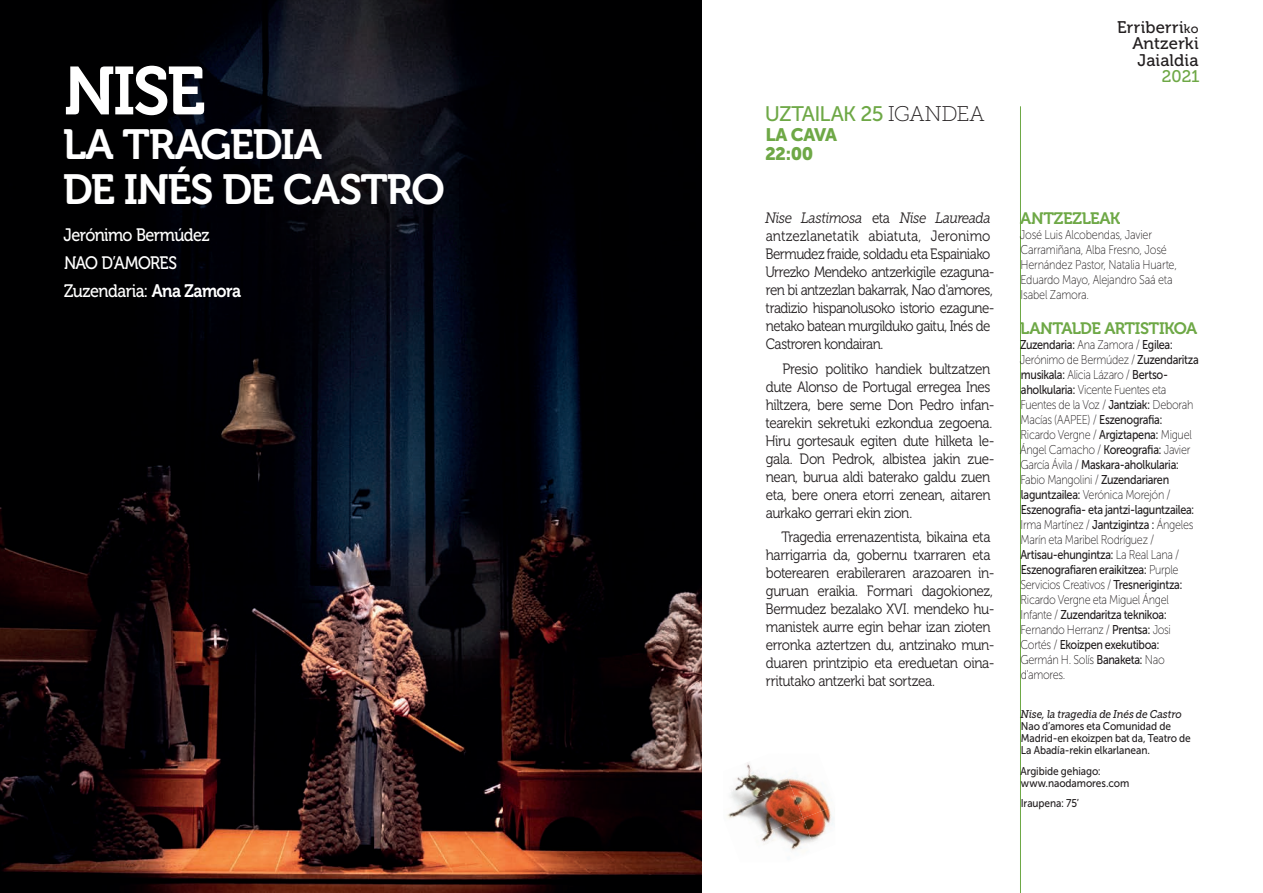
<style>
.page{position:relative;width:1263px;height:893px;background:#fff}
.page>*{position:absolute;margin:0;border:0;box-sizing:border-box;transform-origin:0 0}
.t1{font:67.5px "Museo 700";color:#fff}
.t2{font:42px/45px "Museo 700";letter-spacing:-.035em;color:#fff}
.t3{font:21px "Museo Sans 500";letter-spacing:-.035em;color:#6ea846}
.t4{font:18px/28px "Museo 500";letter-spacing:-.035em;color:#fff;scale:.9 1}
.t5{font:18px/19.5px "Museo Sans 900";letter-spacing:-.03em;color:#6ea846}
.t6{font:16.8px/16.5px "Museo 500";letter-spacing:.01em;color:#231f20;text-align:right}
.t7{font:16.8px "Museo 500";color:#6ea846}
.t8{font:16.5px "Museo 700";letter-spacing:-.03em;color:#6ea846}
.t9{font:15px/18px "Museo 300";letter-spacing:-.03em;color:#231f20;scale:.9 1}
.t10{font:italic 15px "Museo Slab 300";letter-spacing:-.035em;color:#231f20;scale:.89 1}
.t11{font:12.75px/15px "Museo Sans 100";letter-spacing:-.025em;color:#231f20;scale:.85 1}
.t12{font:12.75px/15px "Museo Sans 500";letter-spacing:-.03em;color:#231f20;scale:.85 1}
.t13{font:11.25px/12px "Museo Sans 500";letter-spacing:-.01em;color:#231f20;scale:.9 1}
.t14{font:italic 11.25px "Museo Slab 500";letter-spacing:-.01em;color:#231f20;scale:.9 1}
.s1{font-family:"Museo 700"}
.s2{font-family:"Museo Slab 100";font-size:21.15px;color:#231f20}
.s3{font-family:"Museo 300";font-style:normal}
.s4{font-size:12.6px}
.s5{font-family:"Museo Sans 100"}
.s6{font-family:"Museo Sans 500"}
</style>
<div class="page">
<hr style="left:1020px;top:106px;width:1px;height:787px;background:#6ea846">
<img style="left:0;top:0;width:702px;height:893px">
<img style="left:736px;top:762px;width:42px;height:22px">
<img style="left:778px;top:776px;width:51px;height:30px">
<img style="left:727px;top:784px;width:76px;height:34px">
<img style="left:748px;top:818px;width:55px;height:33px">
<img style="left:803px;top:806px;width:31px;height:37px">
<h1 class="t1" style="left:64px;top:54px;width:143px">NISE</h1>
<h2 class="t2" style="left:63px;top:123px;width:384px">LA TRAGEDIA<br>DE INÉS DE CASTRO</h2>
<p class="t4" style="left:64px;top:221px;width:199px">Jerónimo Bermúdez<br>NAO D’AMORES<br>Zuzendaria: <span class="s1">Ana Zamora</span></p>
<h3 class="t3" style="left:765px;top:102px;width:221px">UZTAILAK 25 <span class="s2">IGANDEA</span></h3>
<p class="t5" style="left:765px;top:125px;width:74px">LA CAVA<br>22:00</p>
<p class="t10" style="left:765px;top:210px;width:255px">Nise Lastimosa <span class="s3">eta</span> Nise Laureada</p>
<p class="t9" style="left:765px;top:227px;width:256px">antzezlanetatik abiatuta, Jeronimo Bermudez fraide, soldadu eta Espainiako Urrezko Mendeko antzerkigile ezaguna&shy;ren bi antzezlan bakarrak, Nao d'amores, tradizio hispanolusoko istorio ezagune&shy;netako batean murgilduko gaitu, Inés de Castroren kondairan.</p>
<p class="t9" style="left:765px;top:360px;width:256px;text-indent:17px">Presio politiko handiek bultzatzen dute Alonso de Portugal erregea Ines hiltzera, bere seme Don Pedro infan&shy;tearekin sekretuki ezkondua zegoena.<br>Hiru gortesauk egiten dute hilketa le&shy;gala. Don Pedrok, albistea jakin zue&shy;nean, burua aldi baterako galdu zuen eta, bere onera etorri zenean, aitaren aurkako gerrari ekin zion.</p>
<p class="t9" style="left:765px;top:528px;width:256px;text-indent:16px">Tragedia errenazentista, bikaina eta harrigarria da, gobernu txarraren eta boterearen erabileraren arazoaren in&shy;guruan eraikia. Formari dagokionez, Bermudez bezalako XVI. mendeko hu&shy;manistek aurre egin behar izan zioten erronka aztertzen du, antzinako mun&shy;duaren printzipio eta ereduetan oina&shy;rritutako antzerki bat sortzea.</p>
<p class="t6" style="left:1117px;top:19px;width:83px">Erriberri<span class="s4">ko<br></span>Antzerki<br>Jaialdia</p>
<p class="t7" style="left:1162px;top:67px;width:39px">2021</p>
<p class="t8" style="left:1020px;top:209px;width:101px">ANTZEZLEAK</p>
<p class="t11" style="left:1020px;top:228px;width:186px">José Luis Alcobendas, Javier<br>Carramiñana, Alba Fresno, José<br>Hernández Pastor, Natalia Huarte,<br>Eduardo Mayo, Alejandro Saá eta<br>Isabel Zamora.</p>
<p class="t8" style="left:1020px;top:319px;width:178px">LANTALDE ARTISTIKOA</p>
<p class="t12" style="left:1020px;top:337px;width:181px">Zuzendaria: <span class="s5">Ana Zamora /</span> Egilea:</p>
<p class="t11" style="left:1020px;top:352px;width:212px">Jerónimo de Bermúdez / <span class="s6">Zuzendaritza</span></p>
<p class="t12" style="left:1021px;top:367px;width:175px">musikala: <span class="s5">Alicia Lázaro /</span> Bertso-</p>
<p class="t11" style="left:1020px;top:382px;width:205px"><span class="s6">aholkularia:</span> Vicente Fuentes eta Fuentes de la Voz / <span class="s6">Jantziak:</span> Deborah Macías (AAPEE) / <span class="s6">Eszenografia:<br></span>Ricardo Vergne / <span class="s6">Argiztapena:</span> Miguel Ángel Camacho / <span class="s6">Koreografia:</span> Javier</p>
<p class="t12" style="left:1020px;top:457px;width:188px"><span class="s5">García Ávila /</span> Maskara-aholkularia:</p>
<p class="t11" style="left:1020px;top:472px;width:178px">Fabio Mangolini / <span class="s6">Zuzendariaren laguntzailea:</span> Verónica Morejón /</p>
<p class="t12" style="left:1021px;top:502px;width:206px">Eszenografia- eta jantzi-laguntzailea:</p>
<p class="t11" style="left:1020px;top:517px;width:205px">Irma Martínez / <span class="s6">Jantzigintza :</span> Ángeles<br>Marín eta Maribel Rodríguez /</p>
<p class="t12" style="left:1020px;top:547px;width:188px">Artisau-ehungintza: <span class="s5">La Real Lana /<br></span>Eszenografiaren eraikitzea: <span class="s5">Purple</span></p>
<p class="t11" style="left:1020px;top:577px;width:192px">Servicios Creativos / <span class="s6">Tresnerigintza:<br></span>Ricardo Vergne eta Miguel Ángel</p>
<p class="t12" style="left:1020px;top:607px;width:174px"><span class="s5">Infante /</span> Zuzendaritza teknikoa:</p>
<p class="t11" style="left:1020px;top:622px;width:178px">Fernando Herranz / <span class="s6">Prentsa:</span> Josi</p>
<p class="t12" style="left:1020px;top:637px;width:165px"><span class="s5">Cortés /</span> Ekoizpen exekutiboa:</p>
<p class="t11" style="left:1020px;top:652px;width:171px">Germán H. Solís <span class="s6">Banaketa:</span> Nao d'amores.</p>
<p class="t14" style="left:1020px;top:708px;width:181px">Nise, la tragedia de Inés de Castro</p>
<p class="t13" style="left:1021px;top:721px;width:190px">Nao d’amores eta Comunidad de<br>Madrid-en ekoizpen bat da, Teatro de<br>La Abadía-rekin elkarlanean.</p>
<p class="t13" style="left:1020px;top:765px;width:122px">Argibide gehiago: www.naodamores.com</p>
<p class="t13" style="left:1021px;top:798px;width:66px">Iraupena: 75’</p>
</div>
